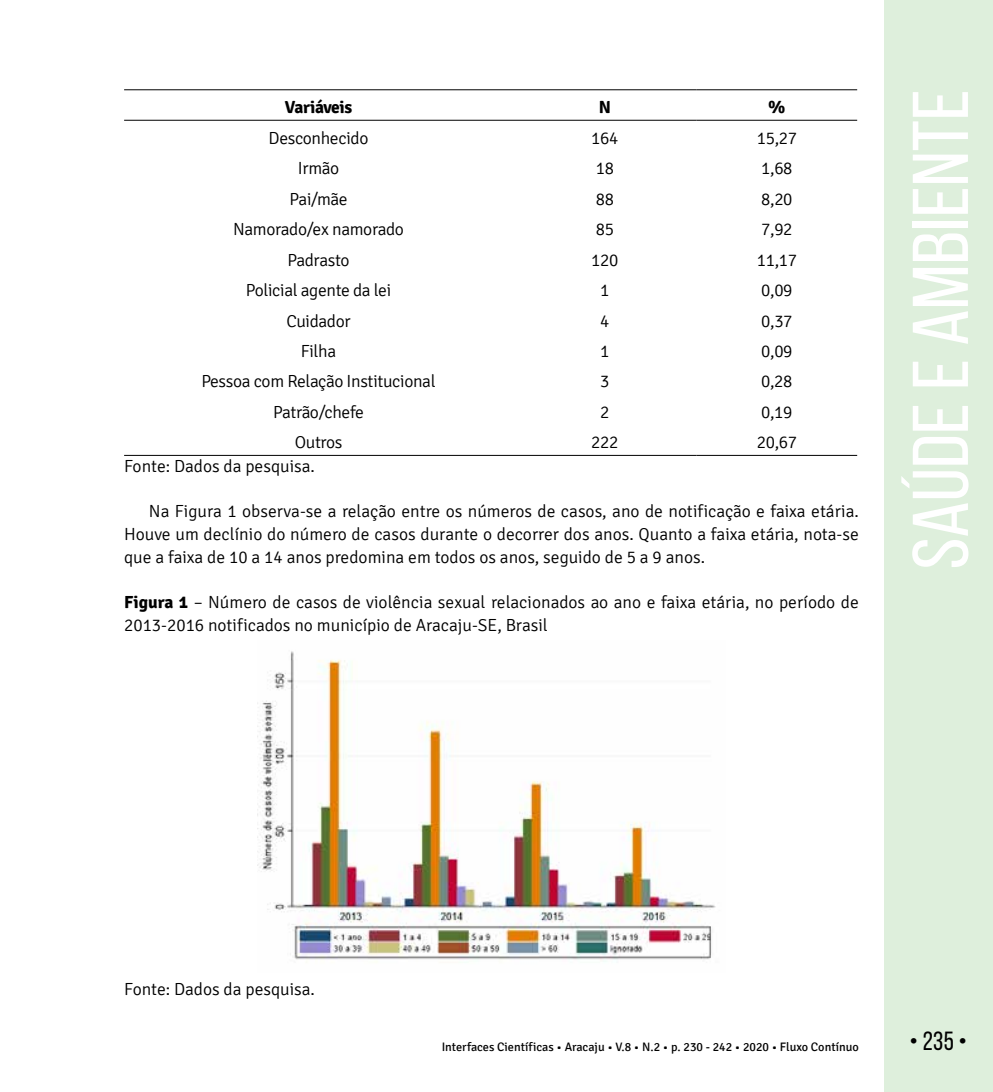
<style>
.page{position:relative;width:993px;height:1092px;background:#fff}
.page>*{position:absolute;margin:0;border:0;box-sizing:border-box;transform-origin:0 0}
.t1{font:78.75px "Bebas Neue";color:#fff;scale:1.09 1}
.t2{font:26.25px "Bebas Neue";color:#000}
.t3{font:300 17.5px/22.8px "Signika";letter-spacing:-.01em;color:#000;text-align:justify}
.t4{font:700 17.5px "Signika";letter-spacing:-.02em;color:#000}
.t5{font:12.25px "Signika";color:#000}
.s1{font-weight:700}
</style>
<div class="page">
<div style="left:883px;top:0;width:109px;height:1091px;background:#deefdc"></div>
<hr style="left:124px;top:455px;width:389px;height:1px;background:#000">
<hr style="left:513px;top:455px;width:183px;height:1px;background:#000">
<hr style="left:696px;top:455px;width:160px;height:1px;background:#000">
<hr style="left:124px;top:89px;width:389px;height:1px;background:#000">
<hr style="left:513px;top:89px;width:183px;height:1px;background:#000">
<hr style="left:696px;top:89px;width:160px;height:1px;background:#000">
<hr style="left:124px;top:120px;width:389px;height:1px;background:#000">
<hr style="left:513px;top:120px;width:183px;height:1px;background:#000">
<hr style="left:696px;top:120px;width:160px;height:1px;background:#000">
<img style="left:257px;top:651px;width:459px;height:311px">
<p class="t4" style="left:285px;top:97px;width:69px">Variáveis</p>
<p class="t4" style="left:598px;top:97px;width:14px">N</p>
<p class="t4" style="left:768px;top:97px;width:19px">%</p>
<p class="t3" style="left:268px;top:127px;width:101px">Desconhecido</p>
<p class="t3" style="left:591px;top:127px;width:29px">164</p>
<p class="t3" style="left:756px;top:127px;width:42px">15,27</p>
<p class="t3" style="left:298px;top:157px;width:43px">Irmão</p>
<p class="t3" style="left:595px;top:157px;width:20px">18</p>
<p class="t3" style="left:761px;top:157px;width:33px">1,68</p>
<p class="t3" style="left:289px;top:188px;width:59px">Pai/mãe</p>
<p class="t3" style="left:595px;top:188px;width:20px">88</p>
<p class="t3" style="left:761px;top:188px;width:33px">8,20</p>
<p class="t3" style="left:233px;top:218px;width:172px">Namorado/ex namorado</p>
<p class="t3" style="left:595px;top:218px;width:20px">85</p>
<p class="t3" style="left:761px;top:218px;width:33px">7,92</p>
<p class="t3" style="left:287px;top:248px;width:64px">Padrasto</p>
<p class="t3" style="left:591px;top:248px;width:29px">120</p>
<p class="t3" style="left:756px;top:248px;width:42px">11,17</p>
<p class="t3" style="left:246px;top:279px;width:147px">Policial agente da lei</p>
<p class="t3" style="left:600px;top:279px;width:11px">1</p>
<p class="t3" style="left:761px;top:279px;width:33px">0,09</p>
<p class="t3" style="left:286px;top:309px;width:66px">Cuidador</p>
<p class="t3" style="left:600px;top:309px;width:11px">4</p>
<p class="t3" style="left:761px;top:309px;width:33px">0,37</p>
<p class="t3" style="left:301px;top:340px;width:37px">Filha</p>
<p class="t3" style="left:600px;top:340px;width:11px">1</p>
<p class="t3" style="left:761px;top:340px;width:33px">0,09</p>
<p class="t3" style="left:201px;top:370px;width:236px">Pessoa com Relação Institucional</p>
<p class="t3" style="left:600px;top:370px;width:11px">3</p>
<p class="t3" style="left:761px;top:370px;width:33px">0,28</p>
<p class="t3" style="left:273px;top:401px;width:92px">Patrão/chefe</p>
<p class="t3" style="left:600px;top:401px;width:11px">2</p>
<p class="t3" style="left:761px;top:401px;width:33px">0,19</p>
<p class="t3" style="left:294px;top:431px;width:49px">Outros</p>
<p class="t3" style="left:591px;top:431px;width:29px">222</p>
<p class="t3" style="left:756px;top:431px;width:42px">20,67</p>
<p class="t3" style="left:124px;top:454px;width:192px">Fonte: Dados da pesquisa.</p>
<p class="t3" style="left:124px;top:500px;width:736px;text-indent:25px">Na Figura 1 observa-se a relação entre os números de casos, ano de notificação e faixa etária.<br>Houve um declínio do número de casos durante o decorrer dos anos. Quanto a faixa etária, nota-se que a faixa de 10 a 14 anos predomina em todos os anos, seguido de 5 a 9 anos.</p>
<p class="t3" style="left:124px;top:591px;width:736px"><span class="s1">Figura 1</span> – Número de casos de violência sexual relacionados ao ano e faixa etária, no período de<br>2013-2016 notificados no município de Aracaju-SE, Brasil</p>
<h1 class="t1" style="left:897px;top:569px;width:442px;rotate:-90deg">Saúde e Ambiente</h1>
<p class="t3" style="left:124px;top:978px;width:192px">Fonte: Dados da pesquisa.</p>
<p class="t5" style="left:441px;top:1040px;width:418px">Interfaces Científicas • Aracaju • V.8 • N.2 • p. 230 - 242 • 2020 • Fluxo Contínuo</p>
<h2 class="t2" style="left:909px;top:1026px;width:59px">• 235 •</h2>
</div>
